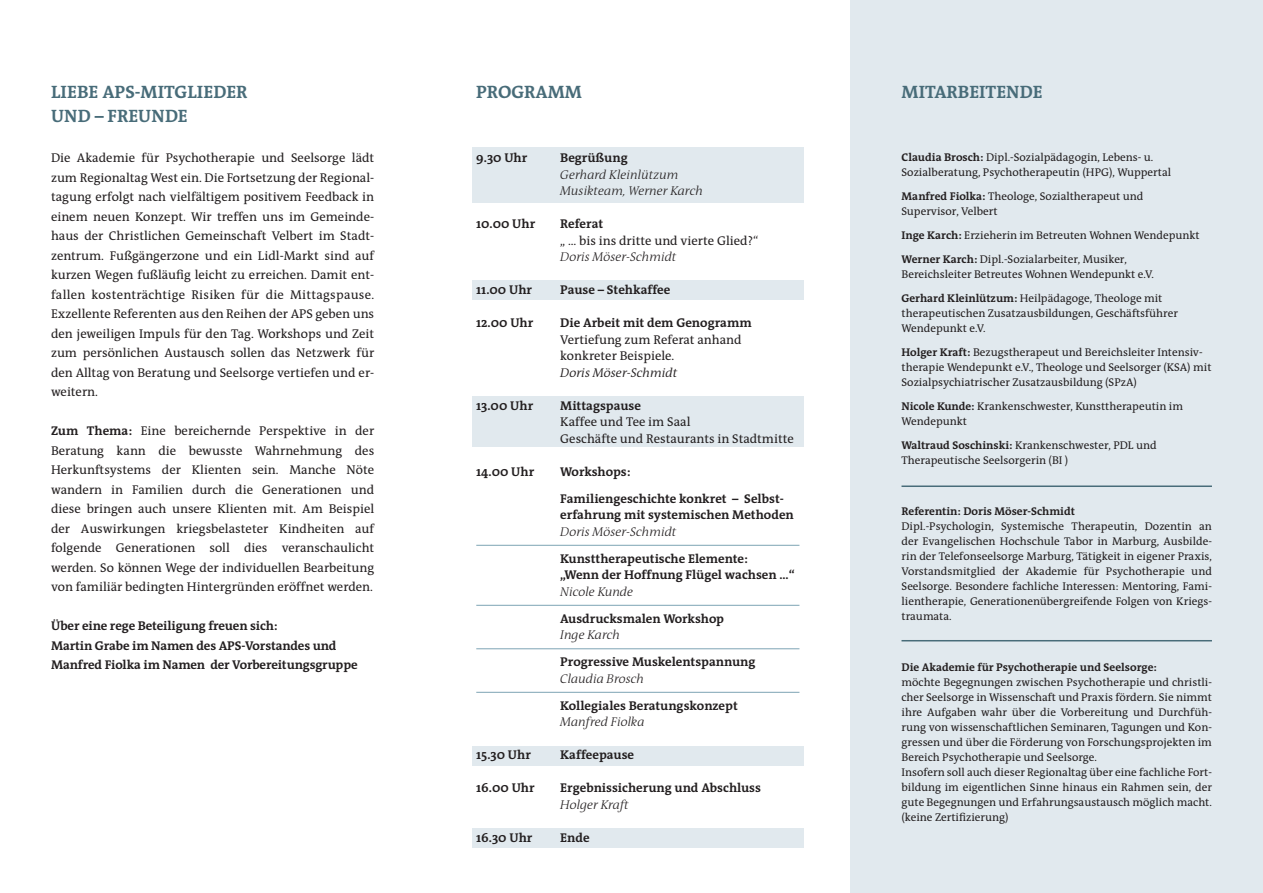
<style>
.page{position:relative;width:1263px;height:893px;background:#fff}
.page>*{position:absolute;margin:0;border:0;box-sizing:border-box;transform-origin:0 0}
.t1{font:700 18px "The Antiqua B7";color:#486c79}
.t2{font:12.75px/19.5px "The Antiqua B5";color:#231f20;text-align:justify}
.t3{font:700 12.75px/19.5px "The Antiqua B7";color:#231f20}
.t4{font:italic 300 12.75px/16.5px "The Antiqua B3 i";color:#231f20}
.t5{font:italic 300 12.75px "The Antiqua B4 i";color:#231f20}
.t6{font:11.25px/15px "The Antiqua B5";color:#231f20}
.t7{font:700 11.25px "The Antiqua B7";color:#231f20}
.s1{font-family:"The Antiqua B7";font-weight:700}
</style>
<div class="page">
<div style="left:850px;top:0;width:413px;height:893px;background:#e1e9ee"></div>
<div style="left:472px;top:148px;width:332px;height:55px;background:#e1e9ee"></div>
<div style="left:472px;top:281px;width:332px;height:19px;background:#e1e9ee"></div>
<div style="left:472px;top:396px;width:332px;height:50px;background:#e1e9ee"></div>
<div style="left:472px;top:746px;width:332px;height:20px;background:#e1e9ee"></div>
<div style="left:472px;top:828px;width:332px;height:19px;background:#e1e9ee"></div>
<hr style="left:476px;top:545px;width:323px;height:1px;background:#7da4b4">
<hr style="left:476px;top:605px;width:323px;height:1px;background:#7da4b4">
<hr style="left:476px;top:648px;width:323px;height:1px;background:#7da4b4">
<hr style="left:476px;top:692px;width:323px;height:1px;background:#7da4b4">
<hr style="left:901px;top:485px;width:311px;height:2px;background:#486c79">
<hr style="left:901px;top:640px;width:311px;height:1px;background:#486c79">
<h1 class="t1" style="left:51px;top:82px;width:117px">Liebe APS-Mitgli</h1>
<h1 class="t1" style="left:204px;top:82px;width:42px">eder</h1>
<h1 class="t1" style="left:51px;top:106px;width:138px">und – Freunde</h1>
<p class="t2" style="left:51px;top:149px;width:325px">Die Akademie für Psychotherapie und Seelsorge lädt zum Regionaltag West ein. Die Fortsetzung der Regional&shy;tagung erfolgt nach vielfältigem positivem Feedback in einem neuen Konzept. Wir treffen uns im Gemeinde&shy;haus der Christlichen Gemeinschaft Velbert im Stadt&shy;zentrum. Fußgängerzone und ein Lidl-Markt sind auf kurzen Wegen fußläufig leicht zu erreichen. Damit ent&shy;fallen kostenträchtige Risiken für die Mittagspause.<br>Exzellente Referenten aus den Reihen der APS geben uns den jeweiligen Impuls für den Tag. Workshops und Zeit zum persönlichen Austausch sollen das Netzwerk für den Alltag von Beratung und Seelsorge vertiefen und er&shy;weitern.</p>
<p class="t2" style="left:51px;top:422px;width:325px"><span class="s1">Zum Thema:</span> Eine bereichernde Perspektive in der Beratung kann die bewusste Wahrnehmung des Herkunftsystems der Klienten sein. Manche Nöte wandern in Familien durch die Generationen und diese bringen auch unsere Klienten mit. Am Beispiel der Auswirkungen kriegsbelasteter Kindheiten auf folgende Generationen soll dies veranschaulicht werden. So können Wege der individuellen Bearbeitung von familiär bedingten Hintergründen eröffnet werden.</p>
<p class="t3" style="left:51px;top:617px;width:308px">Über eine rege Beteiligung freuen sich:<br>Martin Grabe im Namen des APS-Vorstandes und<br>Manfred Fiolka im Namen der Vorbereitungsgruppe</p>
<h1 class="t1" style="left:476px;top:82px;width:51px">Programm</h1>
<h1 class="t1" style="left:901px;top:82px;width:29px">Mitarb</h1>
<h1 class="t1" style="left:969px;top:82px;width:75px">eitende</h1>
<p class="t3" style="left:476px;top:149px;width:53px">9.30 Uhr</p>
<p class="t3" style="left:560px;top:149px;width:69px">Begrüßung</p>
<p class="t4" style="left:560px;top:167px;width:144px">Gerhard Kleinlützum<br>Musikteam, Werner Karch</p>
<p class="t3" style="left:476px;top:215px;width:61px">10.00 Uhr</p>
<p class="t3" style="left:560px;top:215px;width:44px">Referat</p>
<p class="t2" style="left:560px;top:231px;width:200px">„ … bis ins dritte und vierte Glied?“</p>
<p class="t4" style="left:560px;top:249px;width:118px">Doris Möser-Schmidt</p>
<p class="t3" style="left:476px;top:281px;width:57px">11.00 Uhr</p>
<p class="t3" style="left:560px;top:281px;width:112px">Pause – Stehkaffee</p>
<p class="t3" style="left:476px;top:314px;width:59px">12.00 Uhr</p>
<p class="t3" style="left:560px;top:314px;width:193px">Die Arbeit mit dem Genogramm</p>
<p class="t2" style="left:560px;top:332px;width:183px;line-height:16.5px">Vertiefung zum Referat anhand konkreter Beispiele.</p>
<p class="t5" style="left:560px;top:366px;width:119px">Doris Möser-Schmidt</p>
<p class="t3" style="left:476px;top:396px;width:58px">13.00 Uhr</p>
<p class="t3" style="left:560px;top:396px;width:82px">Mittagspause</p>
<p class="t2" style="left:560px;top:414px;width:235px;line-height:16.5px">Kaffee und Tee im Saal<br>Geschäfte und Restaurants in Stadtmitte</p>
<p class="t3" style="left:476px;top:462px;width:59px">14.00 Uhr</p>
<p class="t3" style="left:560px;top:458px;width:225px;line-height:27px">Workshops:<br>Familiengeschichte konkret – Selbst-</p>
<p class="t3" style="left:560px;top:506px;width:235px">erfahrung mit systemischen Methoden</p>
<p class="t4" style="left:560px;top:524px;width:118px">Doris Möser-Schmidt</p>
<p class="t3" style="left:560px;top:551px;width:236px;line-height:16.5px">Kunsttherapeutische Elemente:<br>„Wenn der Hoffnung Flügel wachsen …“</p>
<p class="t4" style="left:560px;top:584px;width:74px">Nicole Kunde</p>
<p class="t3" style="left:560px;top:609px;width:165px">Ausdrucksmalen Workshop</p>
<p class="t4" style="left:560px;top:627px;width:61px">Inge Karch</p>
<p class="t3" style="left:560px;top:653px;width:197px">Progressive Muskelentspannung</p>
<p class="t4" style="left:560px;top:671px;width:85px">Claudia Brosch</p>
<p class="t3" style="left:560px;top:696px;width:179px">Kollegiales Beratungskonzept</p>
<p class="t4" style="left:560px;top:714px;width:86px">Manfred Fiolka</p>
<p class="t3" style="left:476px;top:746px;width:56px">15.30 Uhr</p>
<p class="t3" style="left:560px;top:746px;width:75px">Kaffeepause</p>
<p class="t3" style="left:476px;top:779px;width:76px">16.00 Uhr E</p>
<p class="t3" style="left:567px;top:779px;width:195px">rgebnissicherung und Abschluss</p>
<p class="t4" style="left:560px;top:797px;width:70px">Holger Kraft</p>
<p class="t3" style="left:476px;top:828px;width:75px">16.30 Uhr E</p>
<p class="t3" style="left:567px;top:828px;width:24px">nde</p>
<p class="t6" style="left:901px;top:150px;width:271px"><span class="s1">Claudia Brosch:</span> Dipl.-Sozialpädagogin, Lebens- u.<br>Sozialberatung, Psychotherapeutin (HPG), Wuppertal</p>
<p class="t6" style="left:901px;top:189px;width:243px"><span class="s1">Manfred Fiolka:</span> Theologe, Sozialtherapeut und<br>Supervisor, Velbert</p>
<p class="t6" style="left:901px;top:224px;width:300px;line-height:24px"><span class="s1">Inge Karch:</span> Erzieherin im Betreuten Wohnen Wendepunkt<br><span class="s1">Werner Karch:</span> Dipl.-Sozialarbeiter, Musiker,</p>
<p class="t6" style="left:901px;top:263px;width:262px;line-height:24px">Bereichsleiter Betreutes Wohnen Wendepunkt e.V.<br><span class="s1">Gerhard Kleinlützum:</span> Heilpädagoge, Theologe mit</p>
<p class="t6" style="left:901px;top:306px;width:278px">therapeutischen Zusatzausbildungen, Geschäftsführer<br>Wendepunkt e.V.</p>
<p class="t6" style="left:901px;top:345px;width:311px"><span class="s1">Holger Kraft:</span> Bezugstherapeut und Bereichsleiter Intensiv&shy;therapie Wendepunkt e.V., Theologe und Seelsorger (KSA) mit<br>Sozialpsychiatrischer Zusatzausbildung (SPzA)</p>
<p class="t6" style="left:901px;top:399px;width:283px"><span class="s1">Nicole Kunde:</span> Krankenschwester, Kunsttherapeutin im<br>Wendepunkt</p>
<p class="t6" style="left:901px;top:438px;width:257px"><span class="s1">Waltraud Soschinski:</span> Krankenschwester, PDL und<br>Therapeutische Seelsorgerin (BI )</p>
<p class="t7" style="left:901px;top:505px;width:175px">Referentin: Doris Möser-Schmidt</p>
<p class="t6" style="left:901px;top:519px;width:312px;text-align:justify">Dipl.-Psychologin, Systemische Therapeutin, Dozentin an der Evangelischen Hochschule Tabor in Marburg, Ausbilde&shy;rin der Telefonseelsorge Marburg, Tätigkeit in eigener Praxis, Vorstandsmitglied der Akademie für Psychotherapie und Seelsorge. Besondere fachliche Interessen: Mentoring, Fami&shy;lientherapie, Generationenübergreifende Folgen von Kriegs&shy;traumata.</p>
<p class="t7" style="left:901px;top:661px;width:257px">Die Akademie für Psychotherapie und Seelsorge:</p>
<p class="t6" style="left:901px;top:675px;width:312px">möchte Begegnungen zwischen Psychotherapie und christli&shy;cher Seelsorge in Wissenschaft und Praxis fördern. Sie nimmt ihre Aufgaben wahr über die Vorbereitung und Durchfüh&shy;rung von wissenschaftlichen Seminaren, Tagungen und Kon&shy;gressen und über die Förderung von Forschungsprojekten im Bereich Psychotherapie und Seelsorge.<br>Insofern soll auch dieser Regionaltag über eine fachliche Fort&shy;bildung im eigentlichen Sinne hinaus ein Rahmen sein, der gute Begegnungen und Erfahrungsaustausch möglich macht. (keine Zertifizierung)</p>
</div>
